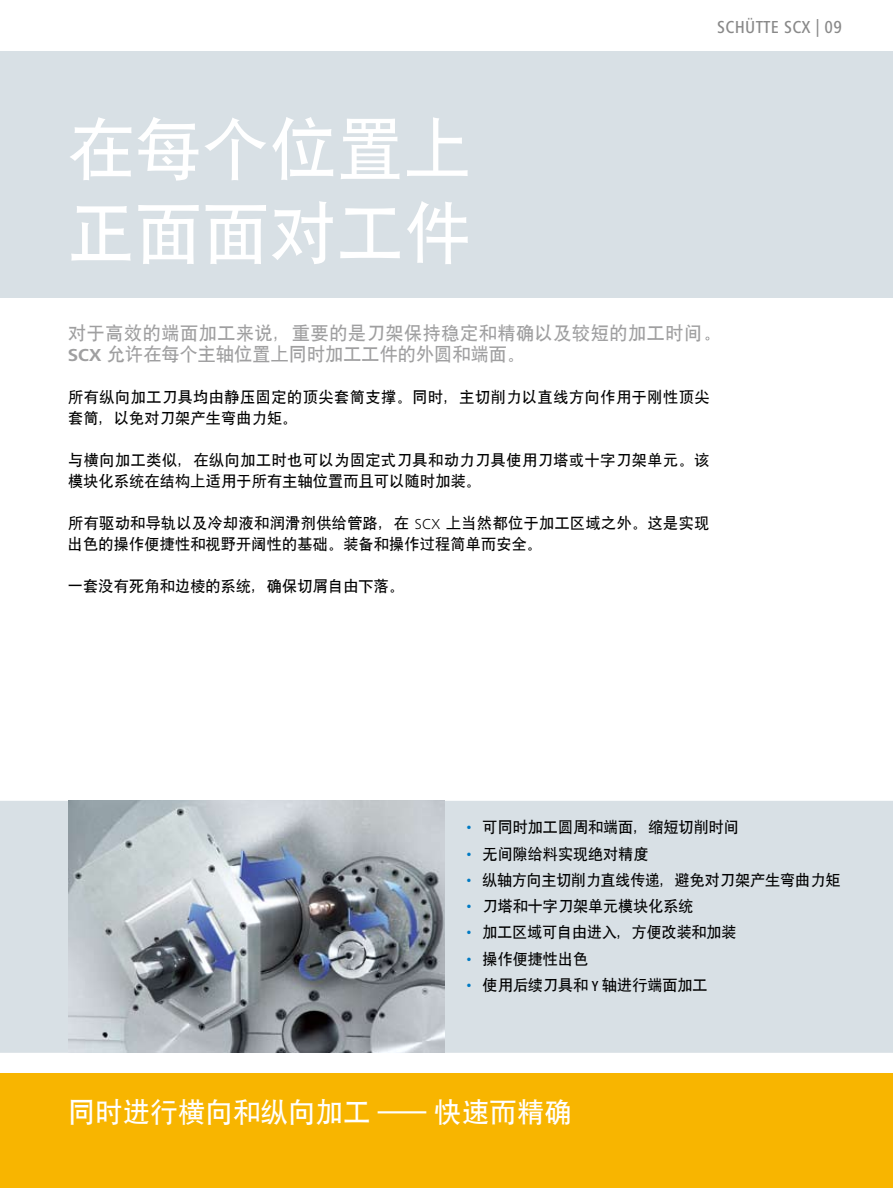
<style>
.page{position:relative;width:893px;height:1188px;background:#fff}
.page>*{position:absolute;margin:0;border:0;box-sizing:border-box;transform-origin:0 0}
.t1{font:66px/84px "SIL Hei Med Jian";letter-spacing:.02em;color:#fff}
.t2{font:27px "SIL Hei Med Jian";letter-spacing:.02em;color:#fff}
.t3{font:18px/21.3px "SIL Hei Med Jian";letter-spacing:.035em;color:#9f9fa0}
.t4{font:500 condensed 18px "Frutiger Next LT";letter-spacing:.02em;color:#898989}
.t5{font:15px/21px "SIL Hei Med Jian";letter-spacing:.02em;color:#000}
.t6{font:15px/21px "SIL Hei Med Jian";letter-spacing:.045em;color:#000}
.s1{font-family:"Frutiger Next LT";font-weight:700}
.s2{font-family:"Frutiger Next LT";font-weight:300}
.s3{font-family:"Frutiger Next LT";font-weight:500;font-stretch:condensed;color:#007ac3}
.s4{font-family:"Frutiger Next LT";font-weight:500;font-stretch:condensed}
</style>
<div class="page">
<div style="left:0;top:801px;width:893px;height:252px;background:#d8e0e5"></div>
<div style="left:0;top:1074px;width:893px;height:114px;background:#f8b500"></div>
<div style="left:0;top:51px;width:893px;height:247px;background:#d8e0e5"></div>
<img style="left:68px;top:801px;width:376px;height:252px">
<p class="t4" style="left:717px;top:17px;width:126px">SCHÜTTE SCX | 09</p>
<h1 class="t1" style="left:68px;top:101px;width:404px">在每个位置上正面面对工件</h1>
<p class="t3" style="left:68px;top:320px;width:635px">对于高效的端面加工来说，重要的是刀架保持稳定和精确以及较短的加工时间<br><span class="s1">SCX</span> 允许在每个主轴位置上同时加工工件的外圆和端面。</p>
<p class="t6" style="left:68px;top:385px;width:643px">所有纵向加工刀具均由静压固定的顶尖套筒支撑。同时，主切削力以直线方向作用于刚性顶尖套筒，以免对刀架产生弯曲力矩。</p>
<p class="t6" style="left:68px;top:448px;width:643px">与横向加工类似，在纵向加工时也可以为固定式刀具和动力刀具使用刀塔或十字刀架单元。该模块化系统在结构上适用于所有主轴位置而且可以随时加装。</p>
<p class="t5" style="left:68px;top:511px;width:643px">所有驱动和导轨以及冷却液和润滑剂供给管路，在 <span class="s2">SCX</span> 上当然都位于加工区域之外。这是实现出色的操作便捷性和视野开阔性的基础。装备和操作过程简单而安全。</p>
<p class="t5" style="left:68px;top:574px;width:338px">一套没有死角和边棱的系统，确保切屑自由下落。</p>
<p class="t5" style="left:466px;top:816px;width:275px"><span class="s3">•</span> 可同时加工圆周和端面，缩短切削时间</p>
<p class="t5" style="left:466px;top:842px;width:184px"><span class="s3">•</span> 无间隙给料实现绝对精度</p>
<p class="t5" style="left:466px;top:868px;width:376px"><span class="s3">•</span> 纵轴方向主切削力直线传递，避免对刀架产生弯曲力矩</p>
<p class="t5" style="left:466px;top:894px;width:229px"><span class="s3">•</span> 刀塔和十字刀架单元模块化系统</p>
<p class="t5" style="left:466px;top:921px;width:272px"><span class="s3">•</span> 加工区域可自由进入，方便改装和加装</p>
<p class="t5" style="left:466px;top:947px;width:124px"><span class="s3">•</span> 操作便捷性出色</p>
<p class="t5" style="left:466px;top:973px;width:243px"><span class="s3">•</span> 使用后续刀具和 <span class="s4">Y</span> 轴进行端面加工</p>
<h2 class="t2" style="left:68px;top:1094px;width:505px">同时进行横向和纵向加工 —快速而精确</h2>
</div>
